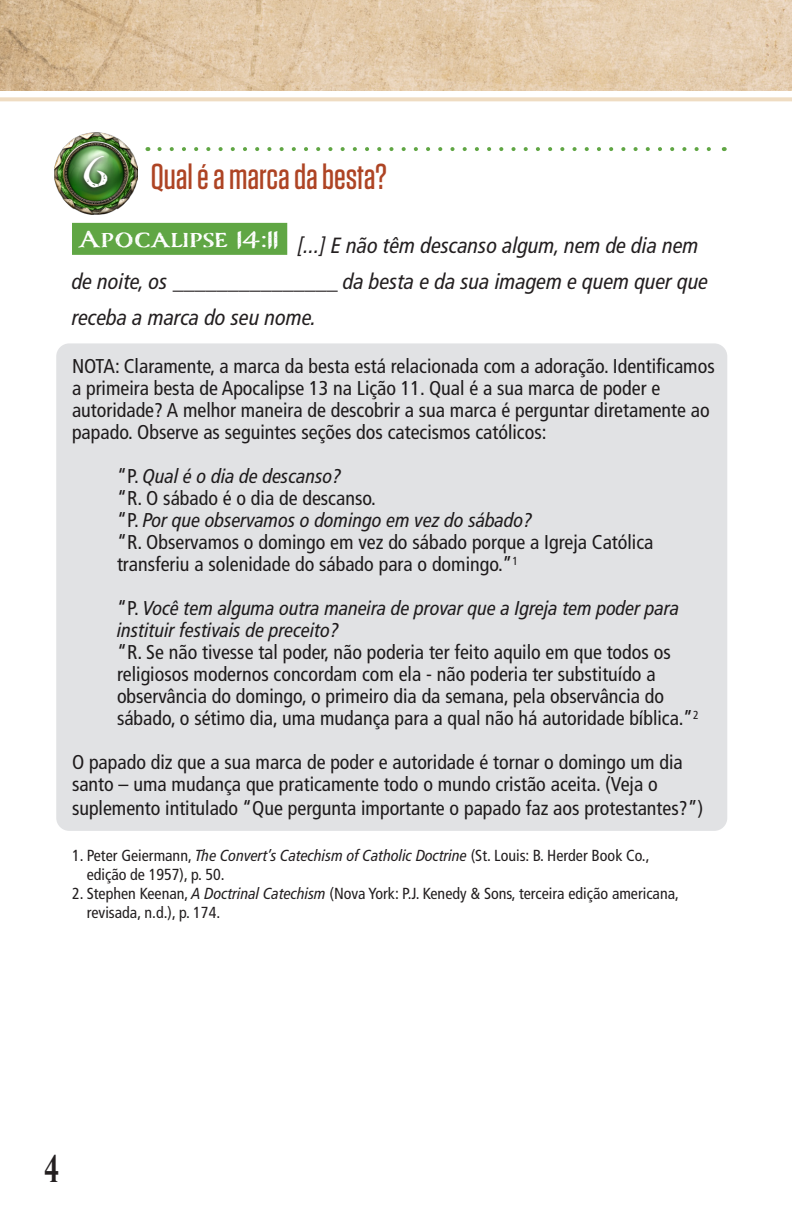
<style>
.page{position:relative;width:792px;height:1224px;background:#fff}
.page>*{position:absolute;margin:0;border:0;box-sizing:border-box;transform-origin:0 0}
.Compass_Numbers{font:700 50px "Carta Marina";color:#fff}
.t1{font:40px "Desire Pro";color:#231f20}
.Questions_1{font:500 36px "Tungsten";color:#ae4424}
.Scripture_with_blanks{font:italic condensed 22px/36px "Frutiger LT Pro";color:#231f20}
.NOTE{font:condensed 20px/22px "Frutiger LT Pro";color:#231f20}
.NOTE-2{font:italic condensed 20px/22px "Frutiger LT Pro";color:#231f20}
.Main_Copy_-_No_Indent{font:condensed 16px/19.2px "Frutiger LT Pro";color:#231f20}
.s1{font-style:normal}
.s2{font-style:italic}
</style>
<div class="page">
<img style="left:0;top:0;width:792px;height:91px">
<svg style="left:0;top:97px;width:792px;height:4px;background:#f0dfc7"></svg>
<div style="left:72px;top:223px;width:215px;height:32px;background:#60a644"></div>
<img style="left:54px;top:133px;width:83px;height:82px">
<div style="left:78px;top:152px;width:35px;height:43px;background:#231f20;opacity:.75"></div>
<svg style="left:159px;top:147px;width:552px;height:4px"></svg>
<div style="left:56px;top:343px;width:671px;height:488px;background:#e1e2e4;border-radius:13px"></div>
<p class="Compass_Numbers" style="left:83px;top:142px;width:27px">6</p>
<p class="Questions_1" style="left:151px;top:158px;width:237px">Qual é a marca da besta?</p>
<p class="Scripture_with_blanks" style="left:72px;top:227px;width:638px"><sup>Apocalipse</sup> <sup>14:11</sup> [...] E não têm descanso algum, nem de dia nem de noite, os _______________ da besta e da sua imagem e quem quer que receba a marca do seu nome.</p>
<p class="NOTE" style="left:72px;top:355px;width:644px">NOTA: Claramente, a marca da besta está relacionada com a adoração. Identificamos a primeira besta de Apocalipse 13 na Lição 11. Qual é a sua marca de poder e autoridade? A melhor maneira de descobrir a sua marca é perguntar diretamente ao papado. Observe as seguintes seções dos catecismos católicos:</p>
<p class="NOTE-2" style="left:117px;top:465px;width:226px"><span class="s1">“P.</span> Qual é o dia de descanso?</p>
<p class="NOTE" style="left:117px;top:487px;width:261px">“R. O sábado é o dia de descanso.</p>
<p class="NOTE-2" style="left:117px;top:509px;width:417px"><span class="s1">“P.</span> Por que observamos o domingo em vez do sábado?</p>
<p class="NOTE" style="left:117px;top:531px;width:538px">“R. Observamos o domingo em vez do sábado porque a Igreja Católica transferiu a solenidade do sábado para o domingo.”<sup>1</sup></p>
<p class="NOTE-2" style="left:117px;top:597px;width:564px"><span class="s1">“P.</span> Você tem alguma outra maneira de provar que a Igreja tem poder para instituir festivais de preceito?</p>
<p class="NOTE" style="left:117px;top:641px;width:583px">“R. Se não tivesse tal poder, não poderia ter feito aquilo em que todos os religiosos modernos concordam com ela - não poderia ter substituído a observância do domingo, o primeiro dia da semana, pela observância do sábado, o sétimo dia, uma mudança para a qual não há autoridade bíblica.”<sup>2</sup></p>
<p class="NOTE" style="left:72px;top:751px;width:612px">O papado diz que a sua marca de poder e autoridade é tornar o domingo um dia santo – uma mudança que praticamente todo o mundo cristão aceita. (Veja o</p>
<p class="NOTE" style="left:72px;top:797px;width:633px">suplemento intitulado “Que pergunta importante o papado faz aos protestantes?”)</p>
<p class="Main_Copy_-_No_Indent" style="left:87px;top:846px;width:564px;text-indent:-15px">1. Peter Geiermann, <span class="s2">The Convert’s Catechism of Catholic Doctrine</span> (St. Louis: B. Herder Book Co., edição de 1957), p. 50.</p>
<p class="Main_Copy_-_No_Indent" style="left:87px;top:884px;width:594px;text-indent:-15px">2. Stephen Keenan, <span class="s2">A Doctrinal Catechism</span> (Nova York: P.J. Kenedy &amp; Sons, terceira edição americana, revisada, n.d.), p. 174.</p>
<h2 class="t1" style="left:45px;top:1145px;width:16px">4</h2>
</div>
